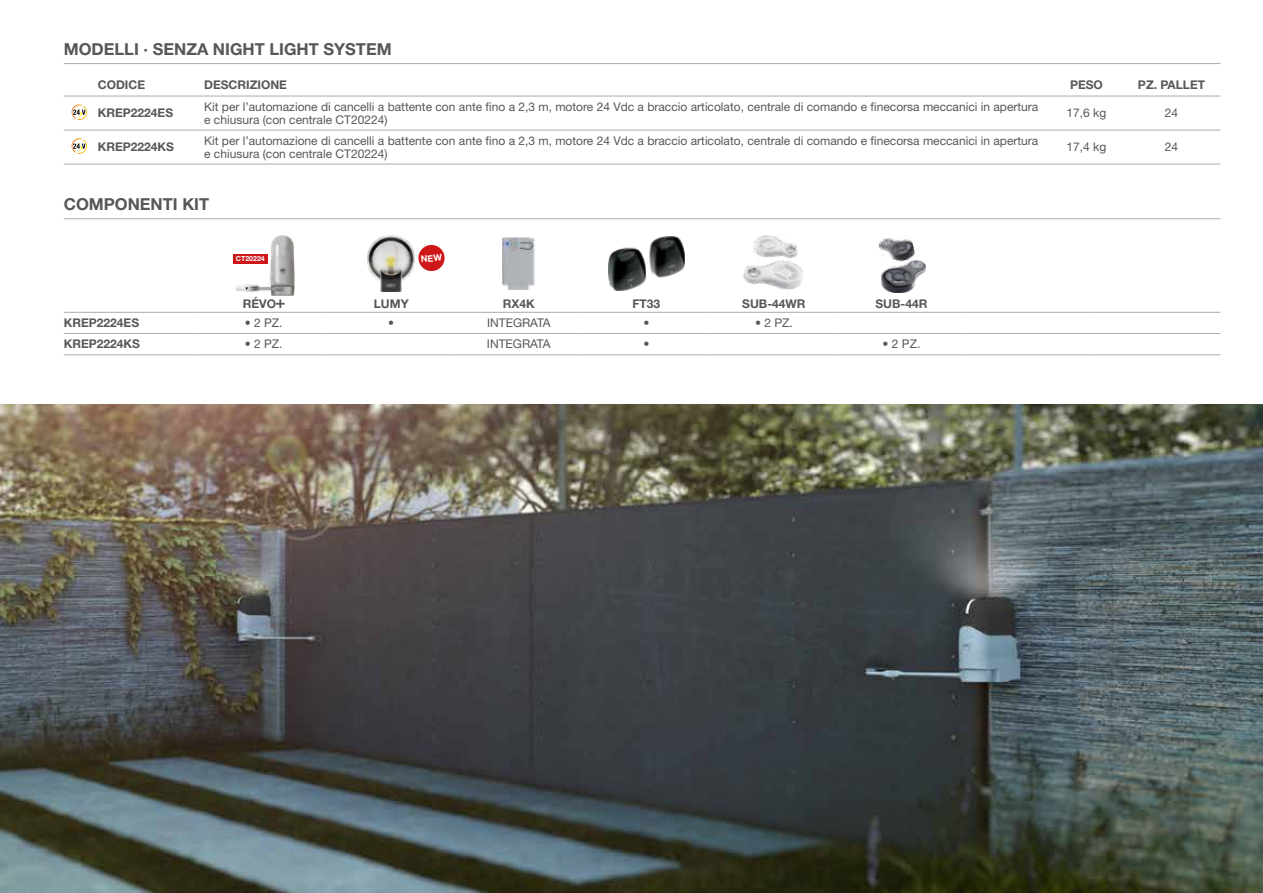
<style>
.page{position:relative;width:1263px;height:893px;background:#fff}
.page>*{position:absolute;margin:0;border:0;box-sizing:border-box;transform-origin:0 0}
.t1{font:700 16.5px "Helvetica Neue LT Std";color:#575756}
.t2{font:12px/13.5px "Helvetica Neue LT Std";color:#575756}
.t3{font:700 12px "Helvetica Neue LT Std";color:#575756}
.t4{font:700 7.05px "Helvetica Neue LT Std";color:#fff}
</style>
<div class="page">
<hr style="left:64px;top:63px;width:1156px;height:1px;background:#ababab">
<div style="left:233px;top:254px;width:34px;height:10px;background:#cd1719"></div>
<img style="left:235px;top:236px;width:59px;height:60px">
<img style="left:367px;top:236px;width:48px;height:55px">
<img style="left:503px;top:237px;width:32px;height:53px">
<img style="left:608px;top:236px;width:76px;height:55px">
<img style="left:743px;top:260px;width:60px;height:30px">
<img style="left:753px;top:235px;width:45px;height:23px">
<img style="left:881px;top:259px;width:44px;height:33px">
<img style="left:878px;top:238px;width:38px;height:27px">
<hr style="left:64px;top:218px;width:1156px;height:1px;background:#ababab">
<img style="left:0;top:405px;width:1263px;height:488px">
<div style="left:418px;top:245px;width:27px;height:26px;background:#cd1719;border-radius:50%"></div>
<svg style="left:71px;top:104px;width:16px;height:16px"></svg>
<svg style="left:71px;top:138px;width:16px;height:16px"></svg>
<hr style="left:64px;top:96px;width:30px;height:1px;background:#ababab">
<hr style="left:94px;top:96px;width:106px;height:1px;background:#ababab">
<hr style="left:200px;top:96px;width:850px;height:1px;background:#ababab">
<hr style="left:1050px;top:96px;width:73px;height:1px;background:#ababab">
<hr style="left:1123px;top:96px;width:97px;height:1px;background:#ababab">
<hr style="left:64px;top:130px;width:30px;height:1px;background:#ababab">
<hr style="left:64px;top:164px;width:30px;height:1px;background:#ababab">
<hr style="left:94px;top:130px;width:106px;height:1px;background:#ababab">
<hr style="left:94px;top:164px;width:106px;height:1px;background:#ababab">
<hr style="left:200px;top:130px;width:850px;height:1px;background:#ababab">
<hr style="left:200px;top:164px;width:850px;height:1px;background:#ababab">
<hr style="left:1050px;top:130px;width:73px;height:1px;background:#ababab">
<hr style="left:1050px;top:164px;width:73px;height:1px;background:#ababab">
<hr style="left:1123px;top:130px;width:97px;height:1px;background:#ababab">
<hr style="left:1123px;top:164px;width:97px;height:1px;background:#ababab">
<hr style="left:64px;top:312px;width:136px;height:1px;background:#ababab">
<hr style="left:200px;top:312px;width:127px;height:1px;background:#ababab">
<hr style="left:327px;top:312px;width:128px;height:1px;background:#ababab">
<hr style="left:455px;top:312px;width:128px;height:1px;background:#ababab">
<hr style="left:583px;top:312px;width:127px;height:1px;background:#ababab">
<hr style="left:710px;top:312px;width:128px;height:1px;background:#ababab">
<hr style="left:838px;top:312px;width:127px;height:1px;background:#ababab">
<hr style="left:965px;top:312px;width:128px;height:1px;background:#ababab">
<hr style="left:1093px;top:312px;width:127px;height:1px;background:#ababab">
<hr style="left:64px;top:333px;width:136px;height:1px;background:#ababab">
<hr style="left:64px;top:354px;width:136px;height:1px;background:#ababab">
<hr style="left:200px;top:333px;width:127px;height:1px;background:#ababab">
<hr style="left:200px;top:354px;width:127px;height:1px;background:#ababab">
<hr style="left:327px;top:333px;width:128px;height:1px;background:#ababab">
<hr style="left:327px;top:354px;width:128px;height:1px;background:#ababab">
<hr style="left:455px;top:333px;width:128px;height:1px;background:#ababab">
<hr style="left:455px;top:354px;width:128px;height:1px;background:#ababab">
<hr style="left:583px;top:333px;width:127px;height:1px;background:#ababab">
<hr style="left:583px;top:354px;width:127px;height:1px;background:#ababab">
<hr style="left:710px;top:333px;width:128px;height:1px;background:#ababab">
<hr style="left:710px;top:354px;width:128px;height:1px;background:#ababab">
<hr style="left:838px;top:333px;width:127px;height:1px;background:#ababab">
<hr style="left:965px;top:333px;width:128px;height:1px;background:#ababab">
<hr style="left:1093px;top:333px;width:127px;height:1px;background:#ababab">
<hr style="left:838px;top:354px;width:127px;height:1px;background:#ababab">
<hr style="left:965px;top:354px;width:128px;height:1px;background:#ababab">
<hr style="left:1093px;top:354px;width:127px;height:1px;background:#ababab">
<svg style="left:276px;top:299px;width:9px;height:9px"></svg>
<h1 class="t1" style="left:64px;top:39px;width:329px">MODELLI · SENZA NIGHT LIGHT SYSTEM</h1>
<p class="t3" style="left:98px;top:78px;width:49px">CODICE</p>
<p class="t3" style="left:204px;top:78px;width:84px">DESCRIZIONE</p>
<p class="t3" style="left:1070px;top:78px;width:34px">PESO</p>
<p class="t3" style="left:1138px;top:78px;width:69px">PZ. PALLET</p>
<p class="t3" style="left:98px;top:106px;width:77px">KREP2224ES</p>
<p class="t2" style="left:204px;top:99px;width:836px">Kit per l’automazione di cancelli a battente con ante fino a 2,3 m, motore 24 Vdc a braccio articolato, centrale di comando e finecorsa meccanici in apertura e chiusura (con centrale CT20224)</p>
<p class="t2" style="left:1066px;top:106px;width:41px">17,6 kg</p>
<p class="t2" style="left:1165px;top:106px;width:15px">24</p>
<p class="t3" style="left:98px;top:140px;width:78px">KREP2224KS</p>
<p class="t2" style="left:204px;top:133px;width:836px">Kit per l’automazione di cancelli a battente con ante fino a 2,3 m, motore 24 Vdc a braccio articolato, centrale di comando e finecorsa meccanici in apertura e chiusura (con centrale CT20224)</p>
<p class="t2" style="left:1066px;top:140px;width:41px">17,4 kg</p>
<p class="t2" style="left:1165px;top:140px;width:15px">24</p>
<h1 class="t1" style="left:64px;top:194px;width:147px">COMPONENTI KIT</h1>
<p class="t4" style="left:236px;top:254px;width:30px">CT20224</p>
<p class="t3" style="left:243px;top:296px;width:35px">RÉVO</p>
<p class="t3" style="left:374px;top:296px;width:36px">LUMY</p>
<p class="t3" style="left:503px;top:296px;width:34px">RX4K</p>
<p class="t3" style="left:632px;top:296px;width:29px">FT33</p>
<p class="t3" style="left:742px;top:296px;width:65px">SUB-44WR</p>
<p class="t3" style="left:875px;top:296px;width:54px">SUB-44R</p>
<p class="t3" style="left:64px;top:315px;width:77px">KREP2224ES</p>
<p class="t2" style="left:245px;top:316px;width:39px">• 2 PZ.</p>
<p class="t2" style="left:388px;top:316px;width:7px">•</p>
<p class="t2" style="left:487px;top:316px;width:65px">INTEGRATA</p>
<p class="t2" style="left:643px;top:316px;width:7px">•</p>
<p class="t2" style="left:755px;top:316px;width:39px">• 2 PZ.</p>
<p class="t3" style="left:64px;top:337px;width:78px">KREP2224KS</p>
<p class="t2" style="left:245px;top:337px;width:39px">• 2 PZ.</p>
<p class="t2" style="left:487px;top:337px;width:65px">INTEGRATA</p>
<p class="t2" style="left:643px;top:337px;width:7px">•</p>
<p class="t2" style="left:882px;top:337px;width:39px">• 2 PZ.</p>
</div>
